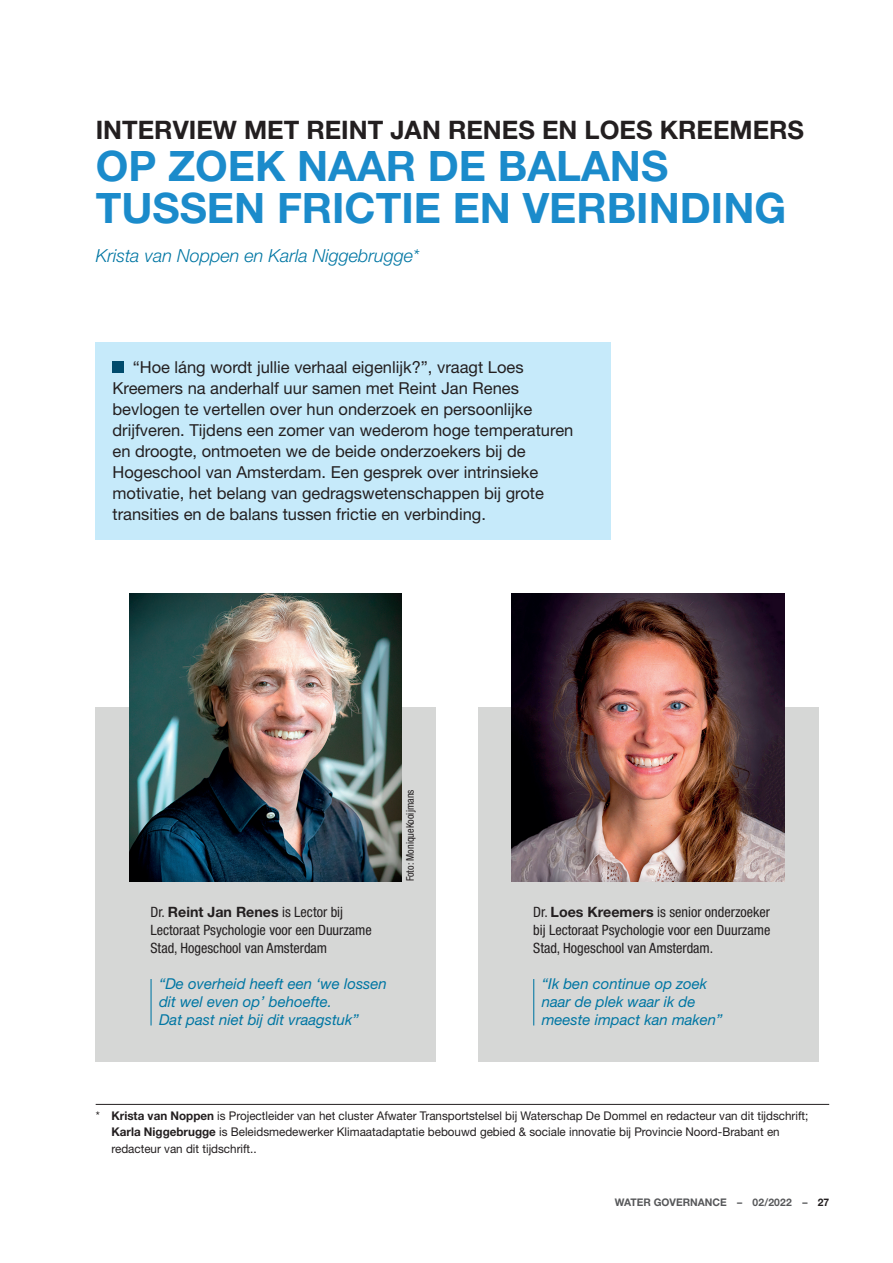
<style>
.page{position:relative;width:893px;height:1263px;background:#fff}
.page>*{position:absolute;margin:0;border:0;box-sizing:border-box;transform-origin:0 0}
.t1{font:700 42px/42px "Helvetica Neue";color:#1b8bcb}
.t2{font:700 25.5px "Helvetica Neue";color:#231f20}
.t3{font:italic 300 18px "Helvetica Neue";color:#0076a3}
.t4{font:16.5px/21px "Helvetica Neue";color:#231f20}
.t5{font:italic 15px/18px "Helvetica Neue";color:#0076a3}
.t6{font:condensed 14.25px/18px "Helvetica Neue";color:#231f20}
.t7{font:12px/16.5px "Helvetica Neue";color:#231f20}
.t8{font:700 10.5px "Helvetica Neue";color:#57585a}
.t9{font:condensed 10.5px "Helvetica Neue";color:#231f20}
.s1{font-weight:700;font-stretch:normal}
.s2{font-weight:700}
.s3{color:#231f20}
</style>
<div class="page">
<div style="left:95px;top:342px;width:516px;height:198px;background:#c6eafa"></div>
<hr style="left:96px;top:1104px;width:733px;height:1px;background:#231f20">
<div style="left:112px;top:361px;width:12px;height:12px;background:#004b6c"></div>
<div style="left:96px;top:707px;width:340px;height:354px;background:#d6d7d6"></div>
<div style="left:478px;top:707px;width:341px;height:354px;background:#d6d7d6"></div>
<hr style="left:151px;top:979px;width:1px;height:46px;background:#0076a3">
<hr style="left:533px;top:979px;width:1px;height:46px;background:#0076a3">
<img style="left:129px;top:593px;width:273px;height:289px">
<img style="left:512px;top:593px;width:272px;height:289px">
<h2 class="t2" style="left:96px;top:114px;width:710px">INTERVIEW MET REINT JAN RENES EN LOES KREEMERS</h2>
<h1 class="t1" style="left:96px;top:144px;width:692px">OP ZOEK NAAR DE BALANS<br>TUSSEN FRICTIE EN VERBINDING</h1>
<p class="t3" style="left:96px;top:245px;width:325px">Krista van Noppen en Karla Niggebrugge*</p>
<p class="t4" style="left:112px;top:356px;width:462px;text-indent:20px">“Hoe láng wordt jullie verhaal eigenlijk?”, vraagt Loes Kreemers na anderhalf uur samen met Reint Jan Renes bevlogen te vertellen over hun onderzoek en persoonlijke drijfveren. Tijdens een zomer van wederom hoge temperaturen en droogte, ontmoeten we de beide onderzoekers bij de Hogeschool van Amsterdam. Een gesprek over intrinsieke motivatie, het belang van gedragswetenschappen bij grote transities en de balans tussen frictie en verbinding.</p>
<p class="t6" style="left:151px;top:903px;width:223px">Dr. <span class="s1">Reint Jan Renes</span> is Lector bij<br>Lectoraat Psychologie voor een Duurzame<br>Stad, Hogeschool van Amsterdam</p>
<p class="t5" style="left:159px;top:975px;width:229px">“De overheid heeft een ‘we lossen dit wel even op’ behoefte.<br>Dat past niet bij dit vraagstuk”</p>
<p class="t9" style="left:404px;top:881px;width:93px;rotate:-90deg">Foto: MoniqueKooijmans</p>
<p class="t6" style="left:533px;top:903px;width:239px;text-align:justify">Dr. <span class="s1">Loes Kreemers</span> is senior onderzoeker bij Lectoraat Psychologie voor een Duurzame Stad, Hogeschool van Amsterdam.</p>
<p class="t5" style="left:542px;top:975px;width:182px">“Ik ben continue op zoek naar de plek waar ik de meeste impact kan maken”</p>
<p class="t7" style="left:111px;top:1107px;width:698px;text-indent:-16px">* <span class="s2">Krista van Noppen</span> is Projectleider van het cluster Afwater Transportstelsel bij Waterschap De Dommel en redacteur van dit tijdschrift;<br><span class="s2">Karla Niggebrugge</span> is Beleidsmedewerker Klimaatadaptatie bebouwd gebied &amp; sociale innovatie bij Provincie Noord-Brabant en redacteur van dit tijdschrift..</p>
<p class="t8" style="left:615px;top:1196px;width:216px">WATER GOVERNANCE – 02/2022 – <span class="s3">27</span></p>
</div>
